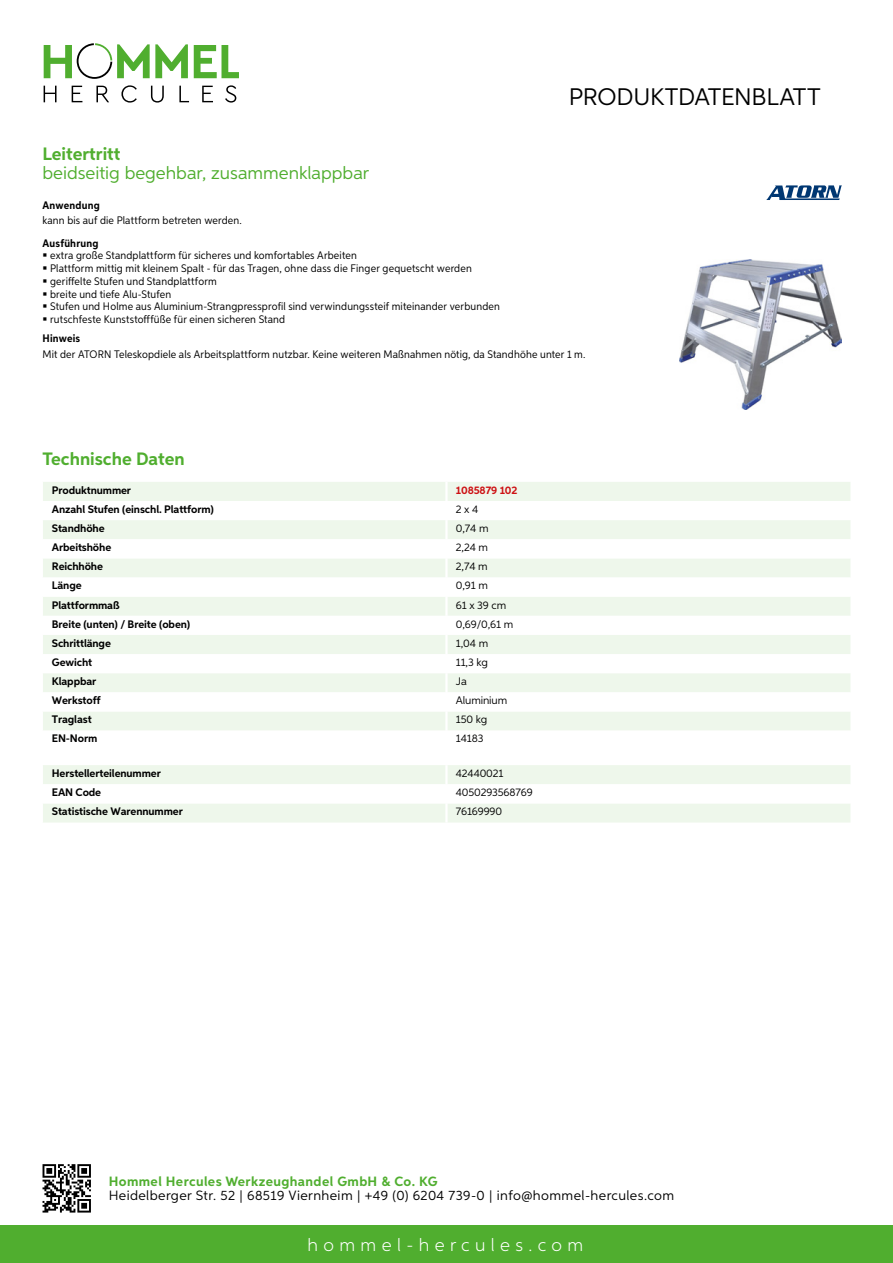
<style>
.page{position:relative;width:893px;height:1263px;background:#fff}
.page>*{position:absolute;margin:0;border:0;box-sizing:border-box;transform-origin:0 0}
.t1{font:24px "Aspira";letter-spacing:-.01em;color:#000}
.t2{font:18px "Aspira";color:#50ae2f}
.t3{font:700 18px "Aspira";color:#50ae2f}
.t4{font:300 18px "Aspira";letter-spacing:.3em;color:#fff}
.t5{font:13.5px "Aspira";letter-spacing:.03em;color:#000}
.t6{font:700 13.5px "Aspira";letter-spacing:.03em;color:#50ae2f}
.t7{font:10.95px/12.8px "Aspira Nar";letter-spacing:.015em;color:#000}
.t8{font:700 10.95px "Aspira";letter-spacing:-.01em;color:#000}
.t9{font:10.95px "Aspira";letter-spacing:-.01em;color:#000}
.t10{font:700 10.95px "Aspira Nar";letter-spacing:.02em;color:#000}
.t11{font:700 10.95px "Aspira";letter-spacing:-.01em;color:#cd1013}
</style>
<div class="page">
<div style="left:0;top:1226px;width:893px;height:37px;background:#50ae2f"></div>
<svg style="left:43px;top:1164px;width:48px;height:48px"></svg>
<svg style="left:194px;top:45px;width:45px;height:33px"></svg>
<svg style="left:44px;top:43px;width:144px;height:36px"></svg>
<svg style="left:44px;top:86px;width:13px;height:16px"></svg>
<svg style="left:72px;top:86px;width:10px;height:16px"></svg>
<svg style="left:96px;top:86px;width:13px;height:16px"></svg>
<svg style="left:121px;top:85px;width:16px;height:18px"></svg>
<svg style="left:151px;top:86px;width:13px;height:17px"></svg>
<svg style="left:179px;top:86px;width:10px;height:16px"></svg>
<svg style="left:202px;top:86px;width:11px;height:16px"></svg>
<svg style="left:225px;top:85px;width:11px;height:18px"></svg>
<div style="left:43px;top:482px;width:807px;height:19px;background:#eef7eb"></div>
<svg style="left:43px;top:520px;width:807px;height:210px;fill:#eef7eb"></svg>
<hr style="left:445px;top:482px;width:3px;height:19px;background:#fff">
<hr style="left:445px;top:520px;width:3px;height:19px;background:#fff">
<hr style="left:445px;top:539px;width:3px;height:19px;background:#fff">
<hr style="left:445px;top:558px;width:3px;height:19px;background:#fff">
<hr style="left:445px;top:577px;width:3px;height:20px;background:#fff">
<hr style="left:445px;top:597px;width:3px;height:19px;background:#fff">
<hr style="left:445px;top:616px;width:3px;height:19px;background:#fff">
<hr style="left:445px;top:635px;width:3px;height:19px;background:#fff">
<hr style="left:445px;top:654px;width:3px;height:19px;background:#fff">
<hr style="left:445px;top:673px;width:3px;height:19px;background:#fff">
<hr style="left:445px;top:692px;width:3px;height:19px;background:#fff">
<hr style="left:445px;top:711px;width:3px;height:20px;background:#fff">
<svg style="left:43px;top:765px;width:807px;height:57px"></svg>
<hr style="left:445px;top:803px;width:3px;height:19px;background:#fff">
<img style="left:679px;top:259px;width:163px;height:150px">
<svg style="left:766px;top:185px;width:76px;height:15px"></svg>
<h1 class="t1" style="left:569px;top:82px;width:253px">Produktdatenblatt</h1>
<h2 class="t3" style="left:43px;top:142px;width:80px">Leitertritt</h2>
<h2 class="t2" style="left:43px;top:162px;width:328px">beidseitig begehbar, zusammenklappbar</h2>
<p class="t10" style="left:43px;top:199px;width:59px">Anwendung</p>
<p class="t7" style="left:43px;top:214px;width:201px">kann bis auf die Plattform betreten werden.</p>
<p class="t10" style="left:43px;top:236px;width:58px">Ausführung</p>
<p class="t7" style="left:50px;top:249px;width:451px">extra große Standplattform für sicheres und komfortables Arbeiten<br>Plattform mittig mit kleinem Spalt - für das Tragen, ohne dass die Finger gequetscht werden geriffelte Stufen und Standplattform<br>breite und tiefe Alu-Stufen<br>Stufen und Holme aus Aluminium-Strangpressprofil sind verwindungssteif miteinander verbunden rutschfeste Kunststofffüße für einen sicheren Stand</p>
<p class="t10" style="left:43px;top:332px;width:39px">Hinweis</p>
<p class="t7" style="left:43px;top:347px;width:544px">Mit der ATORN Teleskopdiele als Arbeitsplattform nutzbar. Keine weiteren Maßnahmen nötig, da Standhöhe unter 1 m.</p>
<h2 class="t3" style="left:43px;top:448px;width:144px">Technische Daten</h2>
<p class="t8" style="left:52px;top:483px;width:81px">Produktnummer</p>
<p class="t11" style="left:456px;top:483px;width:63px">1085879 102</p>
<p class="t8" style="left:52px;top:502px;width:164px">Anzahl Stufen (einschl. Plattform)</p>
<p class="t9" style="left:456px;top:502px;width:24px">2 x 4</p>
<p class="t8" style="left:52px;top:521px;width:54px">Standhöhe</p>
<p class="t9" style="left:456px;top:522px;width:34px">0,74 m</p>
<p class="t8" style="left:52px;top:541px;width:61px">Arbeitshöhe</p>
<p class="t9" style="left:456px;top:541px;width:34px">2,24 m</p>
<p class="t8" style="left:52px;top:560px;width:53px">Reichhöhe</p>
<p class="t9" style="left:456px;top:560px;width:33px">2,74 m</p>
<p class="t8" style="left:52px;top:579px;width:31px">Länge</p>
<p class="t9" style="left:456px;top:579px;width:34px">0,91 m</p>
<p class="t8" style="left:52px;top:598px;width:69px">Plattformmaß</p>
<p class="t9" style="left:456px;top:598px;width:52px">61 x 39 cm</p>
<p class="t8" style="left:52px;top:617px;width:140px">Breite (unten) / Breite (oben)</p>
<p class="t9" style="left:456px;top:617px;width:59px">0,69/0,61 m</p>
<p class="t8" style="left:52px;top:636px;width:61px">Schrittlänge</p>
<p class="t9" style="left:456px;top:636px;width:34px">1,04 m</p>
<p class="t8" style="left:52px;top:655px;width:42px">Gewicht</p>
<p class="t9" style="left:456px;top:655px;width:34px">11,3 kg</p>
<p class="t8" style="left:52px;top:675px;width:46px">Klappbar</p>
<p class="t9" style="left:456px;top:675px;width:13px">Ja</p>
<p class="t8" style="left:52px;top:694px;width:50px">Werkstoff</p>
<p class="t9" style="left:456px;top:694px;width:53px">Aluminium</p>
<p class="t8" style="left:52px;top:713px;width:41px">Traglast</p>
<p class="t9" style="left:456px;top:713px;width:33px">150 kg</p>
<p class="t8" style="left:52px;top:732px;width:47px">EN-Norm</p>
<p class="t9" style="left:456px;top:732px;width:29px">14183</p>
<p class="t8" style="left:52px;top:766px;width:111px">Herstellerteilenummer</p>
<p class="t9" style="left:456px;top:767px;width:49px">42440021</p>
<p class="t8" style="left:52px;top:786px;width:51px">EAN Code</p>
<p class="t9" style="left:456px;top:786px;width:78px">4050293568769</p>
<p class="t8" style="left:52px;top:805px;width:132px">Statistische Warennummer</p>
<p class="t9" style="left:456px;top:805px;width:48px">76169990</p>
<p class="t6" style="left:109px;top:1172px;width:330px">Hommel Hercules Werkzeughandel GmbH &amp; Co. KG</p>
<p class="t5" style="left:109px;top:1187px;width:567px">Heidelberger Str. 52 | 68519 Viernheim | +49 (0) 6204 739-0 | info@hommel-hercules.com</p>
<h2 class="t4" style="left:307px;top:1234px;width:277px">hommel-hercules.com</h2>
</div>
